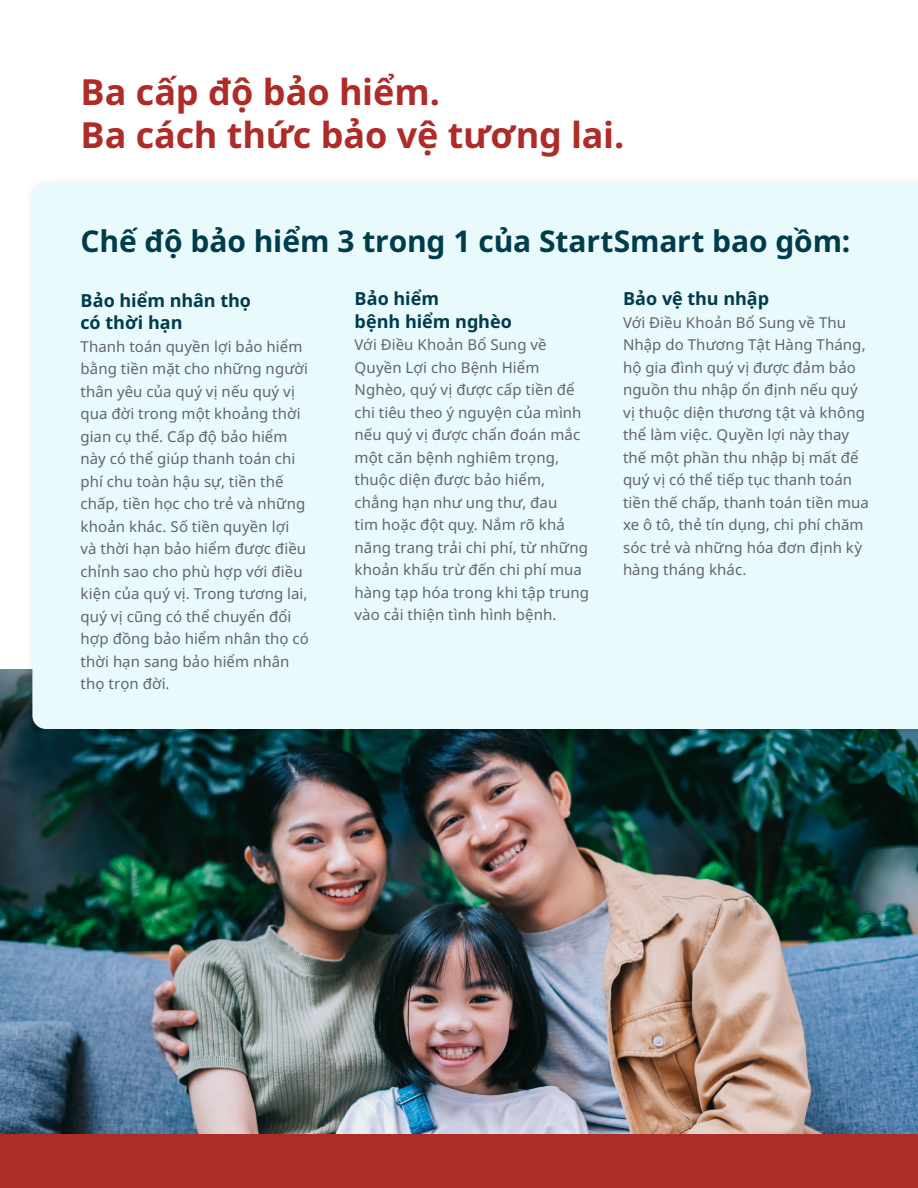
<style>
.page{position:relative;width:918px;height:1188px;background:#fff}
.page>*{position:absolute;margin:0;border:0;box-sizing:border-box;transform-origin:0 0}
.H1_40pt_Bold_42pt_le{font:700 36px/43.5px "Noto Sans";letter-spacing:-.005em;color:#ae2c28}
.Bullet_Standard_10pt{font:700 30px "Noto Sans";letter-spacing:-.005em;color:#013c4b}
.Bullet_Standard_10pt-2{font:700 18px/22.5px "Noto Sans";color:#003b4d}
.Bullet_Standard_10pt-3{font:15px/22.5px "Noto Sans";letter-spacing:.005em;color:#62656a}
</style>
<div class="page">
<img style="left:0;top:670px;width:918px;height:464px">
<div style="left:0;top:1134px;width:918px;height:54px;background:#ae2c28"></div>
<div style="left:24px;top:176px;width:894px;height:561px;background:#231f20;opacity:.1"></div>
<div style="left:32px;top:184px;width:886px;height:545px;background:#e8fafb"></div>
<p class="H1_40pt_Bold_42pt_le" style="left:81px;top:71px;width:545px">Ba cấp độ bảo hiểm.<br>Ba cách thức bảo vệ tương lai.</p>
<p class="Bullet_Standard_10pt" style="left:81px;top:220px;width:771px">Chế độ bảo hiểm 3 trong 1 của StartSmart bao gồm:</p>
<p class="Bullet_Standard_10pt-2" style="left:623px;top:288px;width:148px">Bảo vệ thu nhập</p>
<p class="Bullet_Standard_10pt-3" style="left:623px;top:311px;width:247px">Với Điều Khoản Bổ Sung về Thu<br>Nhập do Thương Tật Hàng Tháng, hộ gia đình quý vị được đảm bảo nguồn thu nhập ổn định nếu quý vị thuộc diện thương tật và không thể làm việc. Quyền lợi này thay thế một phần thu nhập bị mất để quý vị có thể tiếp tục thanh toán tiền thế chấp, thanh toán tiền mua xe ô tô, thẻ tín dụng, chi phí chăm sóc trẻ và những hóa đơn định kỳ hàng tháng khác.</p>
<p class="Bullet_Standard_10pt-2" style="left:355px;top:288px;width:159px">Bảo hiểm<br>bệnh hiểm nghèo</p>
<p class="Bullet_Standard_10pt-3" style="left:355px;top:334px;width:236px">Với Điều Khoản Bổ Sung về<br>Quyền Lợi cho Bệnh Hiểm<br>Nghèo, quý vị được cấp tiền để chi tiêu theo ý nguyện của mình nếu quý vị được chẩn đoán mắc một căn bệnh nghiêm trọng, thuộc diện được bảo hiểm, chẳng hạn như ung thư, đau<br>tim hoặc đột quỵ. Nắm rõ khả năng trang trải chi phí, từ những khoản khấu trừ đến chi phí mua hàng tạp hóa trong khi tập trung vào cải thiện tình hình bệnh.</p>
<p class="Bullet_Standard_10pt-2" style="left:81px;top:289px;width:172px">Bảo hiểm nhân thọ có thời hạn</p>
<p class="Bullet_Standard_10pt-3" style="left:81px;top:335px;width:230px">Thanh toán quyền lợi bảo hiểm bằng tiền mặt cho những người thân yêu của quý vị nếu quý vị qua đời trong một khoảng thời gian cụ thể. Cấp độ bảo hiểm này có thể giúp thanh toán chi phí chu toàn hậu sự, tiền thế chấp, tiền học cho trẻ và những khoản khác. Số tiền quyền lợi và thời hạn bảo hiểm được điều chỉnh sao cho phù hợp với điều kiện của quý vị. Trong tương lai, quý vị cũng có thể chuyển đổi hợp đồng bảo hiểm nhân thọ có thời hạn sang bảo hiểm nhân thọ trọn đời.</p>
</div>
